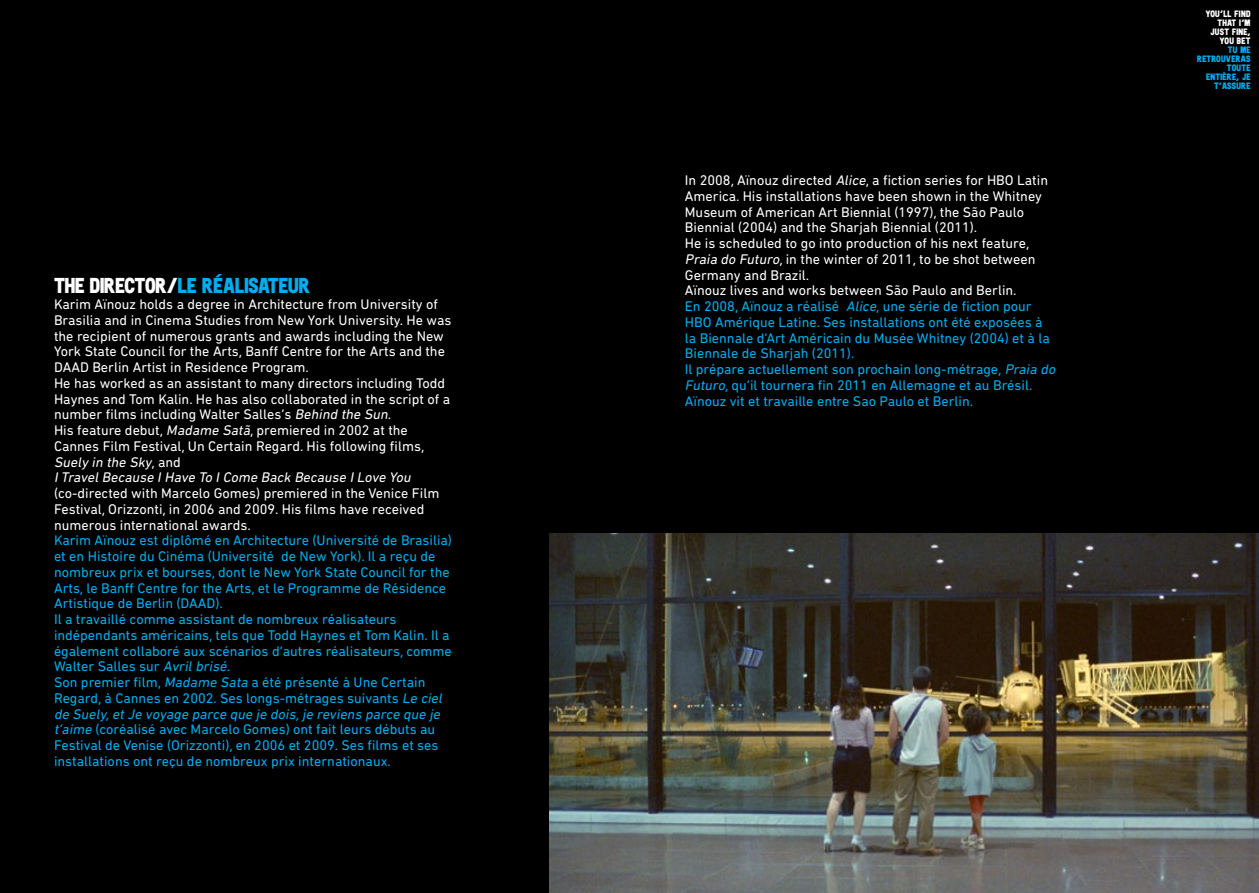
<style>
.page{position:relative;width:1259px;height:893px;background:#fff}
.page>*{position:absolute;margin:0;border:0;box-sizing:border-box;transform-origin:0 0}
.t1{font:21px "Double DNF Fill";letter-spacing:-.01em;color:#00aeef}
.t2{font:14.25px/15.8px "DIN Next Rounded LT Pro";color:#fff}
.t3{font:14.25px/15.8px "DIN Next Rounded LT Pro";color:#00aeef}
.t4{font:9px/9px "Double DNF Fill";letter-spacing:.03em;color:#00aeef;text-align:right}
.t5{font:9px/9px "Double DNF Fill";letter-spacing:.03em;color:#fff;text-align:right}
.s1{color:#fff}
.s2{font-style:italic}
.s3{color:#00aeef}
.s4{font-style:italic;color:#00aeef}
</style>
<div class="page">
<div style="left:629px;top:0;width:630px;height:893px;background:#000"></div>
<div style="left:0;top:0;width:629px;height:893px;background:#000"></div>
<img style="left:549px;top:534px;width:710px;height:359px">
<h1 class="t1" style="left:54px;top:273px;width:258px"><span class="s1">THE DIRECTOR/</span>LE RÉALISATEUR</h1>
<p class="t2" style="left:54px;top:296px;width:399px">Karim Aïnouz holds a degree in Architecture from University of Brasilia and in Cinema Studies from New York University. He was the recipient of numerous grants and awards including the New York State Council for the Arts, Banff Centre for the Arts and the DAAD Berlin Artist in Residence Program.<br>He has worked as an assistant to many directors including Todd Haynes and Tom Kalin. He has also collaborated in the script of a number films including Walter Salles’s <span class="s2">Behind the Sun</span>.<br>His feature debut, <span class="s2">Madame Satã</span>, premiered in 2002 at the Cannes Film Festival, Un Certain Regard. His following films, <span class="s2">Suely in the Sky</span>, a n d<br><span class="s2">ITravelBecause IHave To ICome Back Because ILove You</span></p>
<p class="t2" style="left:54px;top:485px;width:387px">(co-directed with Marcelo Gomes) premiered in the Venice Film<br>Festival, Orizzonti, in 2006 and 2009. His films have received numerous international awards.</p>
<p class="t3" style="left:54px;top:533px;width:399px">Karim Aïnouz est diplômé en Architecture (Université de Brasilia) et en Histoire du Cinéma (Université de New York). Il a reçu de nombreux prix et bourses, dont le New York State Council for the Arts, le Banff Centre for the Arts, et le Programme de Résidence Artistique de Berlin (DAAD).<br>Il a travaillé comme assistant de nombreux réalisateurs indépendants américains, tels que Todd Haynes et Tom Kalin. Il a également collaboré aux scénarios d’autres réalisateurs, comme Walter Salles sur <span class="s2">Avrilbrisé</span>.<br>Son premier film, <span class="s2">Madame Sata</span> a été présenté à Une Certain Regard, à Cannes en 2002. Ses longs-métrages suivants <span class="s2">Le ciel de Suely,etJe voyage parce que je dois,je reviens parce que je t’aime</span> (coréalisé avec Marcelo Gomes) ont fait leurs débuts au Festival de Venise (Orizzonti), en 2006 et 2009. Ses films et ses installations ont reçu de nombreux prix internationaux.</p>
<p class="t2" style="left:685px;top:172px;width:375px">In 2008, Aïnouz directed <span class="s2">Alice</span>, a fiction series for HBO Latin America. His installations have been shown in the Whitney Museum of American Art Biennial (1997), the São Paulo Biennial (2004) and the Sharjah Biennial (2011).<br>He is scheduled to go into production of his next feature, <span class="s2">Praia do Futuro</span>, in the winter of 2011, to be shot between Germany and Brazil.<br>Aïnouz lives and works between São Paulo and Berlin.<br><span class="s3">En 2008, Aïnouz a réalisé</span> <span class="s4">Alice</span><span class="s3">, une série de fiction pour HBO Amérique Latine. Ses installations ont été exposées à<br>la Biennale d’Art Américain du Musée Whitney (2004) et à la Biennale de Sharjah (2011).<br>Il prépare actuellement son prochain long-métrage,</span> <span class="s4">Praia do Futuro</span><span class="s3">, qu’il tournera fin 2011 en Allemagne et au Brésil.<br>Aïnouz vit et travaille entre Sao Paulo et Berlin.</span></p>
<p class="t5" style="left:1205px;top:9px;width:46px">YOU’LL FIND<br>THAT I’M<br>JUST FINE,<br>YOU BET</p>
<p class="t4" style="left:1197px;top:45px;width:55px">TU ME<br>RETROUVERAS<br>TOUTE<br>ENTIÈRE, JE<br>T’ASSURE</p>
</div>
